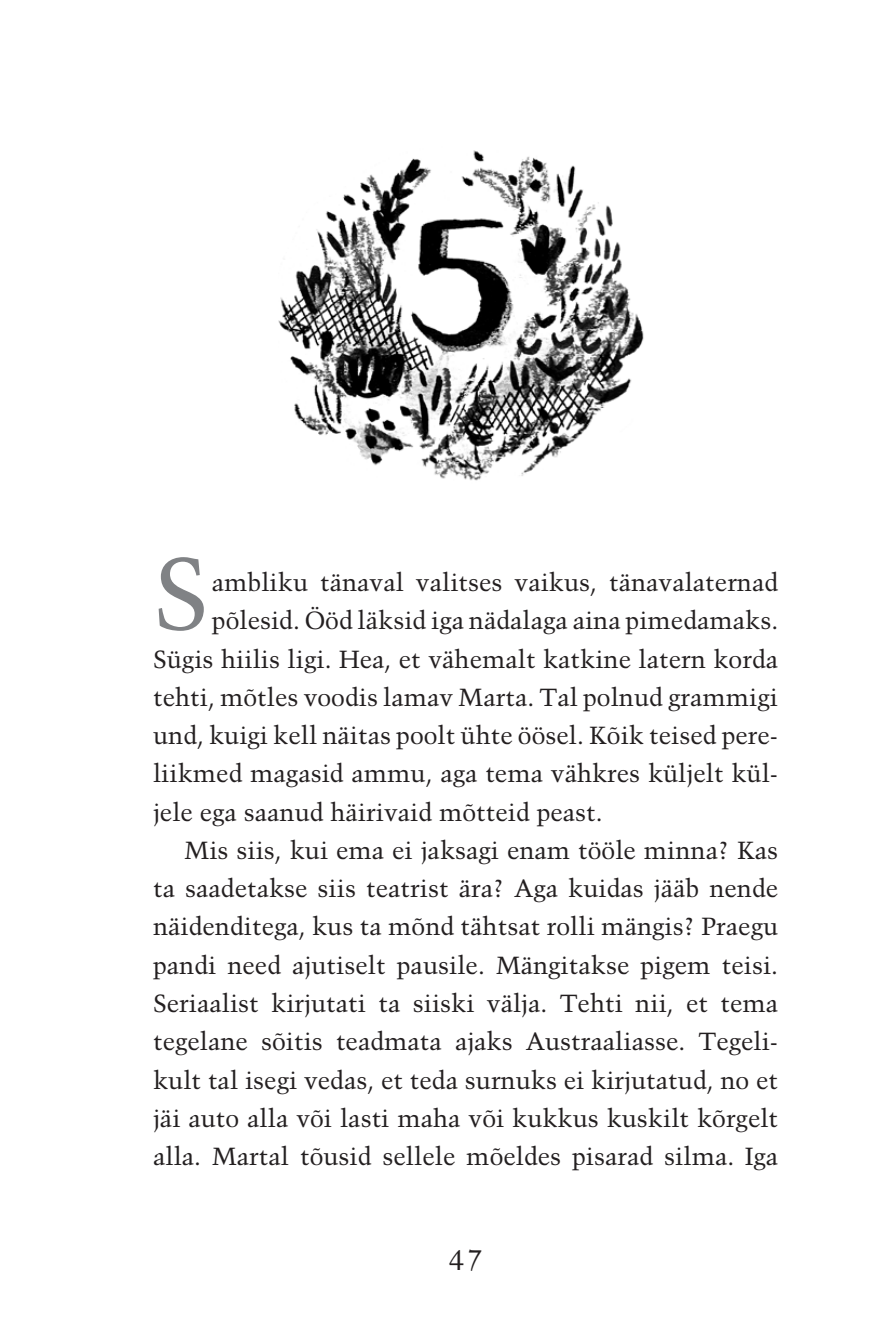
<style>
.page{position:relative;width:893px;height:1340px;background:#fff}
.page>*{position:absolute;margin:0;border:0;box-sizing:border-box;transform-origin:0 0}
.u1_0{font:101.25px "Trump Mediaeval";color:#808285}
.t1{font:28.12px "Trump Mediaeval";color:#231f20}
.u1{font:24.75px/38.2px "Trump Mediaeval";color:#231f20;text-align:justify}
.u1_0-2{font:24.75px "Trump Mediaeval";color:#231f20}
</style>
<div class="page">
<img style="left:279px;top:150px;width:365px;height:331px">
<p class="u1_0" style="left:153px;top:532px;width:58px">S</p>
<p class="u1_0-2" style="left:212px;top:567px;width:568px">ambliku tänaval valitses vaikus, tänavalaternad</p>
<p class="u1_0-2" style="left:212px;top:605px;width:568px">põlesid. Ööd läksid iga nädalaga aina pimedamaks.</p>
<p class="u1_0-2" style="left:153px;top:644px;width:627px">Sügis hiilis ligi. Hea, et vähemalt katkine latern korda</p>
<p class="u1_0-2" style="left:153px;top:682px;width:627px">tehti, mõtles voodis lamav Marta. Tal polnud grammigi</p>
<p class="u1_0-2" style="left:153px;top:720px;width:627px">und, kuigi kell näitas poolt ühte öösel. Kõik teised pere-</p>
<p class="u1_0-2" style="left:153px;top:758px;width:627px">liikmed magasid ammu, aga tema vähkres küljelt kül-</p>
<p class="u1_0-2" style="left:153px;top:797px;width:451px">jele ega saanud häirivaid mõtteid peast.</p>
<p class="u1" style="left:153px;top:830px;width:627px;text-indent:32px">Mis siis, kui ema ei jaksagi enam tööle minna? Kas ta saadetakse siis teatrist ära? Aga kuidas jääb nende näidenditega, kus ta mõnd tähtsat rolli mängis? Praegu pandi need ajutiselt pausile. Mängitakse pigem teisi.<br>Seriaalist kirjutati ta siiski välja. Tehti nii, et tema tegelane sõitis teadmata ajaks Austraaliasse. Tegeli&shy;kult tal isegi vedas, et teda surnuks ei kirjutatud, no et jäi auto alla või lasti maha või kukkus kuskilt kõrgelt alla. Martal tõusid sellele mõeldes pisarad silma. Iga</p>
<p class="t1" style="left:449px;top:1242px;width:35px">47</p>
</div>
